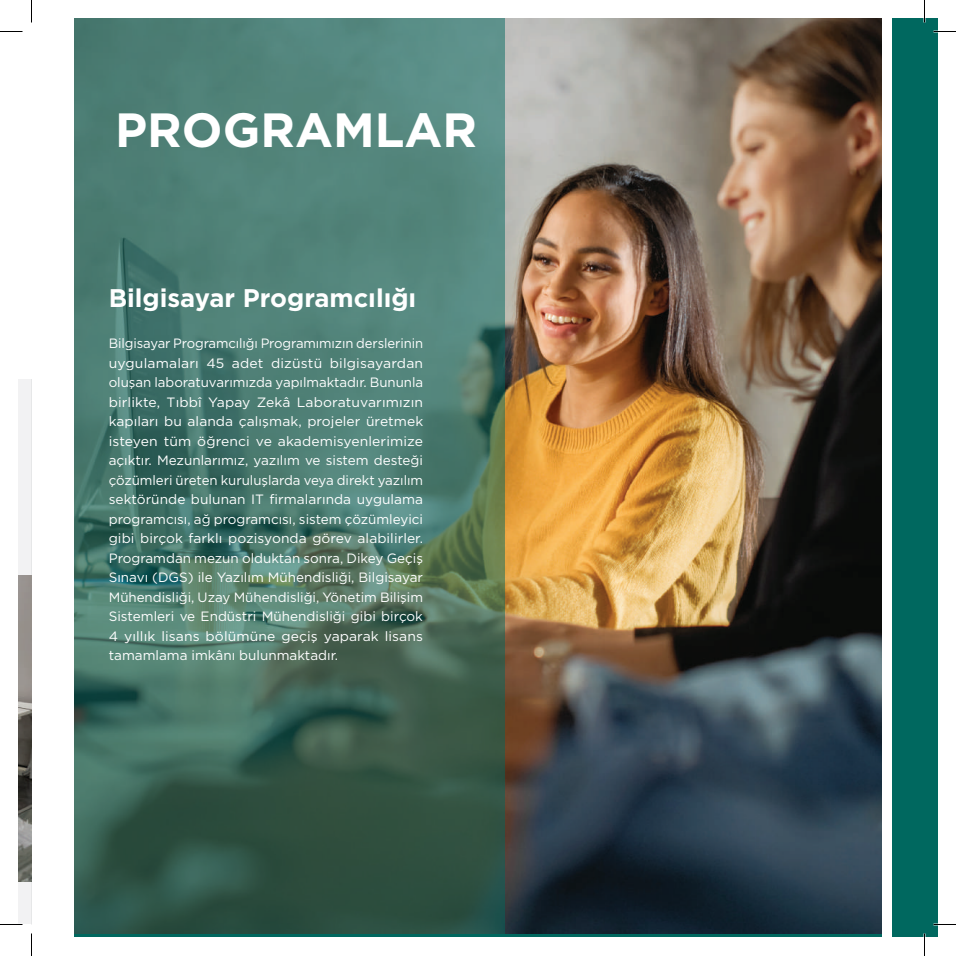
<style>
.page{position:relative;width:956px;height:956px;background:#fff}
.page>*{position:absolute;margin:0;border:0;box-sizing:border-box;transform-origin:0 0}
.t1{font:700 48px "Gotham";color:#fff}
.t2{font:700 25.5px "Gotham";color:#fff}
.t3{font:13.5px/19.5px "Gotham";color:#fff;text-align:justify}
</style>
<div class="page">
<div style="left:19px;top:379px;width:13px;height:545px;background:#f2f2f3"></div>
<svg style="left:31px;top:576px;width:1px;height:306px"></svg>
<img style="left:19px;top:576px;width:12px;height:306px">
<div style="left:892px;top:19px;width:45px;height:918px;background:#00685f"></div>
<img style="left:505px;top:19px;width:377px;height:915px">
<svg style="left:74px;top:19px;width:431px;height:918px;background:#477367"></svg>
<hr style="left:0;top:923px;width:22px;height:2px;background:#fff">
<hr style="left:933px;top:923px;width:23px;height:2px;background:#fff">
<hr style="left:923px;top:0;width:2px;height:22px;background:#fff">
<hr style="left:923px;top:933px;width:2px;height:23px;background:#fff">
<svg style="left:0;top:31px;width:22px;height:1px"></svg>
<svg style="left:933px;top:31px;width:23px;height:1px"></svg>
<svg style="left:0;top:924px;width:22px;height:1px"></svg>
<svg style="left:933px;top:924px;width:23px;height:1px"></svg>
<svg style="left:31px;top:0;width:1px;height:22px"></svg>
<svg style="left:31px;top:933px;width:1px;height:23px"></svg>
<svg style="left:924px;top:0;width:1px;height:22px"></svg>
<svg style="left:924px;top:933px;width:1px;height:23px"></svg>
<h1 class="t1" style="left:115px;top:98px;width:363px">PROGRAMLAR</h1>
<h2 class="t2" style="left:109px;top:281px;width:309px">Bilgisayar Programcılığı</h2>
<p class="t3" style="left:109px;top:333px;width:316px">Bilgisayar Programcılığı Programımızın derslerinin uygulamaları 45 adet dizüstü bilgisayardan oluşan laboratuvarımızda yapılmaktadır. Bununla birlikte, Tıbbî Yapay Zekâ Laboratuvarımızın kapıları bu alanda çalışmak, projeler üretmek isteyen tüm öğrenci ve akademisyenlerimize açıktır. Mezunlarımız, yazılım ve sistem desteği çözümleri üreten kuruluşlarda veya direkt yazılım sektöründe bulunan IT firmalarında uygulama programcısı, ağ programcısı, sistem çözümleyici gibi birçok farklı pozisyonda görev alabilirler.<br>Programdan mezun olduktan sonra, Dikey Geçiş Sınavı (DGS) ile Yazılım Mühendisliği, Bilgisayar Mühendisliği, Uzay Mühendisliği, Yönetim Bilişim Sistemleri ve Endüstri Mühendisliği gibi birçok 4 yıllık lisans bölümüne geçiş yaparak lisans tamamlama imkânı bulunmaktadır.</p>
</div>
